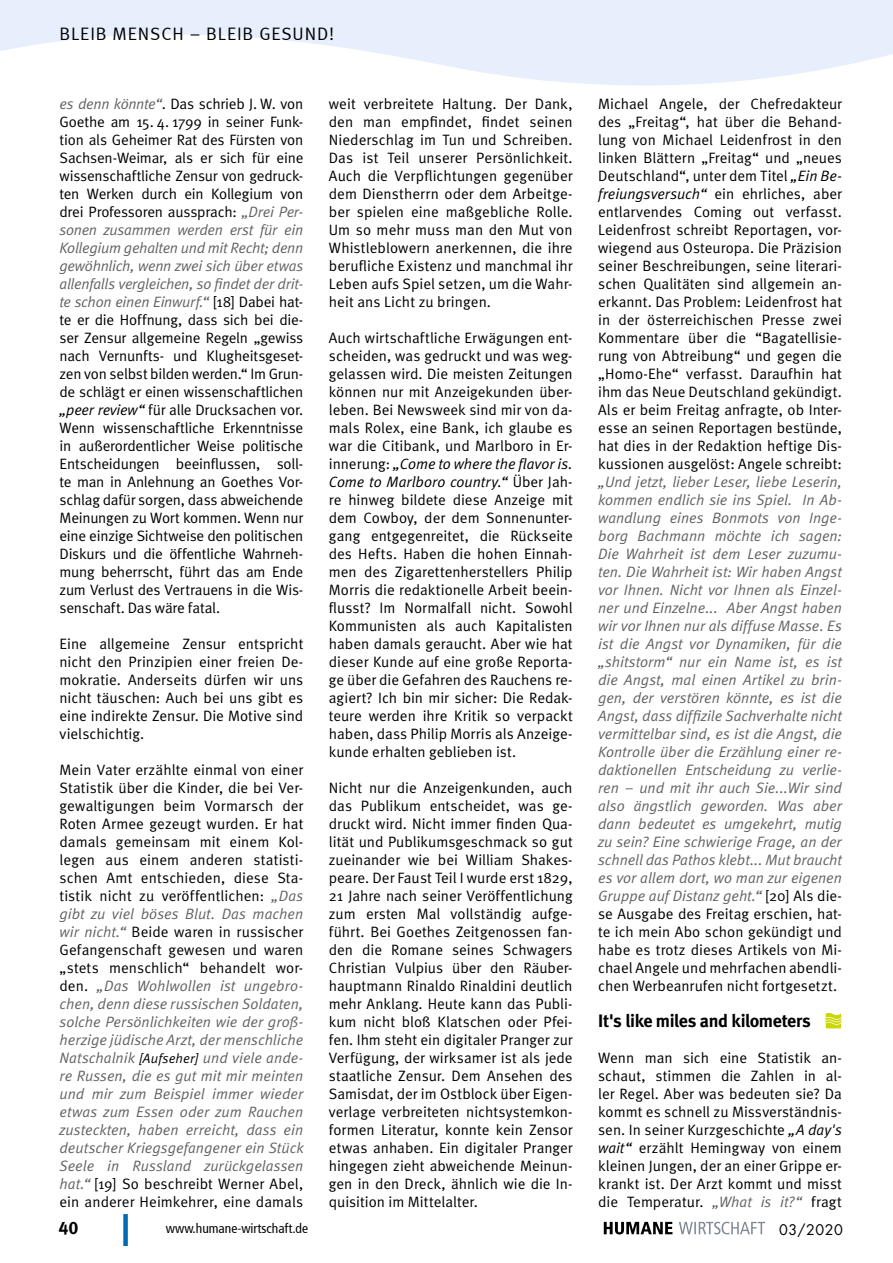
<style>
.page{position:relative;width:893px;height:1263px;background:#fff}
.page>*{position:absolute;margin:0;border:0;box-sizing:border-box;transform-origin:0 0}
.Zwischenüberschrift{font:700 18px "Meta";letter-spacing:-.025em;color:#000}
.t1{font:18px "Meta Normal LF";letter-spacing:.05em;color:#000}
.t2{font:18px "Meta Bold LF";color:#000}
.Fließtext_Meta_Norma{font:15px/18px "Meta Normal";color:#000;text-align:justify}
.t3{font:14.25px "Futura";letter-spacing:.045em;color:#000}
.t4{font:condensed 13.5px "Frutiger 57";color:#000}
.s1{font-style:italic;color:#636362}
.s2{font-style:italic}
.s3{font-style:italic;font-size:13.5px}
</style>
<div class="page">
<div style="left:123px;top:1214px;width:5px;height:32px;background:#0069b3"></div>
<svg style="left:604px;top:1222px;width:68px;height:12px"></svg>
<svg style="left:679px;top:1222px;width:86px;height:12px"></svg>
<svg style="left:825px;top:1013px;width:17px;height:15px"></svg>
<svg style="left:0;top:0;width:893px;height:86px;fill:#e6effb"></svg>
<p class="t1" style="left:60px;top:24px;width:276px">BLEIB MENSCH – BLEIB GESUND!</p>
<p class="Fließtext_Meta_Norma" style="left:60px;top:94px;width:245px"><span class="s1">es denn könnte“</span>. Das schrieb J. W. von Goethe am 15. 4. 1799 in seiner Funk&shy;tion als Geheimer Rat des Fürsten von Sachsen-Weimar, als er sich für eine wissenschaftliche Zensur von gedruck&shy;ten Werken durch ein Kollegium von drei Professoren aussprach: <span class="s1">„Drei Per&shy;sonen zusammen werden erst für ein Kollegium gehalten und mit Recht; denn gewöhnlich, wenn zwei sich über etwas allenfalls vergleichen, so findet der drit&shy;te schon einen Einwurf.“</span> [18] Dabei hat&shy;te er die Hoffnung, dass sich bei die&shy;ser Zensur allgemeine Regeln „gewiss nach Vernunfts- und Klugheitsgeset&shy;zen von selbst bilden werden.“ Im Grun&shy;de schlägt er einen wissenschaftlichen <span class="s2">„peer review“</span> für alle Drucksachen vor.<br>Wenn wissenschaftliche Erkenntnisse in außerordentlicher Weise politische Entscheidungen beeinflussen, soll&shy;te man in Anlehnung an Goethes Vor&shy;schlag dafür sorgen, dass abweichende Meinungen zu Wort kommen. Wenn nur eine einzige Sichtweise den politischen Diskurs und die öffentliche Wahrneh&shy;mung beherrscht, führt das am Ende zum Verlust des Vertrauens in die Wis&shy;senschaft. Das wäre fatal.</p>
<p class="Fließtext_Meta_Norma" style="left:60px;top:634px;width:245px">Eine allgemeine Zensur entspricht nicht den Prinzipien einer freien De&shy;mokratie. Anderseits dürfen wir uns nicht täuschen: Auch bei uns gibt es eine indirekte Zensur. Die Motive sind vielschichtig.</p>
<p class="Fließtext_Meta_Norma" style="left:60px;top:760px;width:245px">Mein Vater erzählte einmal von einer Statistik über die Kinder, die bei Ver&shy;gewaltigungen beim Vormarsch der Roten Armee gezeugt wurden. Er hat damals gemeinsam mit einem Kol&shy;legen aus einem anderen statisti&shy;schen Amt entschieden, diese Sta&shy;tistik nicht zu veröffentlichen: <span class="s1">„Das gibt zu viel böses Blut. Das machen wir nicht.“</span> Beide waren in russischer Gefangenschaft gewesen und waren „stets menschlich“ behandelt wor&shy;den. <span class="s1">„Das Wohlwollen ist ungebro&shy;chen, denn diese russischen Soldaten, solche Persönlichkeiten wie der groß&shy;herzige jüdische Arzt, der menschliche Natschalnik</span> <span class="s3">[Aufseher]</span> <span class="s1">und viele ande&shy;re Russen, die es gut mit mir meinten und mir zum Beispiel immer wieder etwas zum Essen oder zum Rauchen zusteckten, haben erreicht, dass ein deutscher Kriegsgefangener ein Stück Seele in Russland zurückgelassen hat.“</span> [19] So beschreibt Werner Abel, ein anderer Heimkehrer, eine damals</p>
<p class="Fließtext_Meta_Norma" style="left:329px;top:94px;width:245px">weit verbreitete Haltung. Der Dank, den man empfindet, findet seinen Niederschlag im Tun und Schreiben.<br>Das ist Teil unserer Persönlichkeit.<br>Auch die Verpflichtungen gegenüber dem Dienstherrn oder dem Arbeitge&shy;ber spielen eine maßgebliche Rolle.<br>Um so mehr muss man den Mut von Whistleblowern anerkennen, die ihre berufliche Existenz und manchmal ihr Leben aufs Spiel setzen, um die Wahr&shy;heit ans Licht zu bringen.</p>
<p class="Fließtext_Meta_Norma" style="left:329px;top:328px;width:245px">Auch wirtschaftliche Erwägungen ent&shy;scheiden, was gedruckt und was weg&shy;gelassen wird. Die meisten Zeitungen können nur mit Anzeigekunden über&shy;leben. Bei Newsweek sind mir von da&shy;mals Rolex, eine Bank, ich glaube es war die Citibank, und Marlboro in Er&shy;innerung: <span class="s2">„Come to where the flavor is.<br>Come to Marlboro country.“</span> Über Jah&shy;re hinweg bildete diese Anzeige mit dem Cowboy, der dem Sonnenunter&shy;gang entgegenreitet, die Rückseite des Hefts. Haben die hohen Einnah&shy;men des Zigarettenherstellers Philip Morris die redaktionelle Arbeit beein&shy;flusst? Im Normalfall nicht. Sowohl Kommunisten als auch Kapitalisten haben damals geraucht. Aber wie hat dieser Kunde auf eine große Reporta&shy;ge über die Gefahren des Rauchens re&shy;agiert? Ich bin mir sicher: Die Redak&shy;teure werden ihre Kritik so verpackt haben, dass Philip Morris als Anzeige&shy;kunde erhalten geblieben ist.</p>
<p class="Fließtext_Meta_Norma" style="left:329px;top:778px;width:245px">Nicht nur die Anzeigenkunden, auch das Publikum entscheidet, was ge&shy;druckt wird. Nicht immer finden Qua&shy;lität und Publikumsgeschmack so gut zueinander wie bei William Shakes&shy;peare. Der Faust Teil I wurde erst 1829, 21 Jahre nach seiner Veröffentlichung zum ersten Mal vollständig aufge&shy;führt. Bei Goethes Zeitgenossen fan&shy;den die Romane seines Schwagers Christian Vulpius über den Räuber&shy;hauptmann Rinaldo Rinaldini deutlich mehr Anklang. Heute kann das Publi&shy;kum nicht bloß Klatschen oder Pfei&shy;fen. Ihm steht ein digitaler Pranger zur Verfügung, der wirksamer ist als jede staatliche Zensur. Dem Ansehen des Samisdat, der im Ostblock über Eigen&shy;verlage verbreiteten nichtsystemkon&shy;formen Literatur, konnte kein Zensor etwas anhaben. Ein digitaler Pranger hingegen zieht abweichende Meinun&shy;gen in den Dreck, ähnlich wie die In&shy;quisition im Mittelalter.</p>
<p class="Fließtext_Meta_Norma" style="left:598px;top:94px;width:245px">Michael Angele, der Chefredakteur des „Freitag“, hat über die Behand&shy;lung von Michael Leidenfrost in den linken Blättern „Freitag“ und „neues Deutschland“, unter dem Titel <span class="s2">„Ein Be&shy;freiungsversuch“</span> ein ehrliches, aber entlarvendes Coming out verfasst.<br>Leidenfrost schreibt Reportagen, vor&shy;wiegend aus Osteuropa. Die Präzision seiner Beschreibungen, seine literari&shy;schen Qualitäten sind allgemein an&shy;erkannt. Das Problem: Leidenfrost hat in der österreichischen Presse zwei Kommentare über die “Bagatellisie&shy;rung von Abtreibung“ und gegen die „Homo-Ehe“ verfasst. Daraufhin hat ihm das Neue Deutschland gekündigt.<br>Als er beim Freitag anfragte, ob Inter&shy;esse an seinen Reportagen bestünde, hat dies in der Redaktion heftige Dis&shy;kussionen ausgelöst: Angele schreibt: <span class="s1">„Und jetzt, lieber Leser, liebe Leserin, kommen endlich sie ins Spiel. In Ab&shy;wandlung eines Bonmots von Inge&shy;borg Bachmann möchte ich sagen:<br>Die Wahrheit ist dem Leser zuzumu&shy;ten. Die Wahrheit ist: Wir haben Angst vor Ihnen. Nicht vor Ihnen als Einzel&shy;ner und Einzelne... Aber Angst haben wir vor Ihnen nur als diffuse Masse. Es ist die Angst vor Dynamiken, für die „shitstorm“ nur ein Name ist, es ist die Angst, mal einen Artikel zu brin&shy;gen, der verstören könnte, es ist die Angst, dass diffizile Sachverhalte nicht vermittelbar sind, es ist die Angst, die Kontrolle über die Erzählung einer re&shy;daktionellen Entscheidung zu verlie&shy;ren – und mit ihr auch Sie...Wir sind also ängstlich geworden. Was aber dann bedeutet es umgekehrt, mutig zu sein? Eine schwierige Frage, an der schnell das Pathos klebt... Mut braucht es vor allem dort, wo man zur eigenen Gruppe auf Distanz geht.“</span> [20] Als die&shy;se Ausgabe des Freitag erschien, hat&shy;te ich mein Abo schon gekündigt und habe es trotz dieses Artikels von Mi&shy;chael Angele und mehrfachen abendli&shy;chen Werbeanrufen nicht fortgesetzt.</p>
<p class="Zwischenüberschrift" style="left:598px;top:1010px;width:214px">It's like miles and kilometers</p>
<p class="Fließtext_Meta_Norma" style="left:598px;top:1048px;width:245px">Wenn man sich eine Statistik an&shy;schaut, stimmen die Zahlen in al&shy;ler Regel. Aber was bedeuten sie? Da kommt es schnell zu Missverständnis&shy;sen. In seiner Kurzgeschichte <span class="s2">„A day's wait“</span> erzählt Hemingway von einem kleinen Jungen, der an einer Grippe er&shy;krankt ist. Der Arzt kommt und misst die Temperatur. <span class="s1">„What is it?“</span> fragt</p>
<p class="t2" style="left:58px;top:1217px;width:22px">40</p>
<p class="t4" style="left:166px;top:1220px;width:144px">www.humane-wirtschaft.de</p>
<p class="t3" style="left:779px;top:1220px;width:65px">03/2020</p>
</div>
